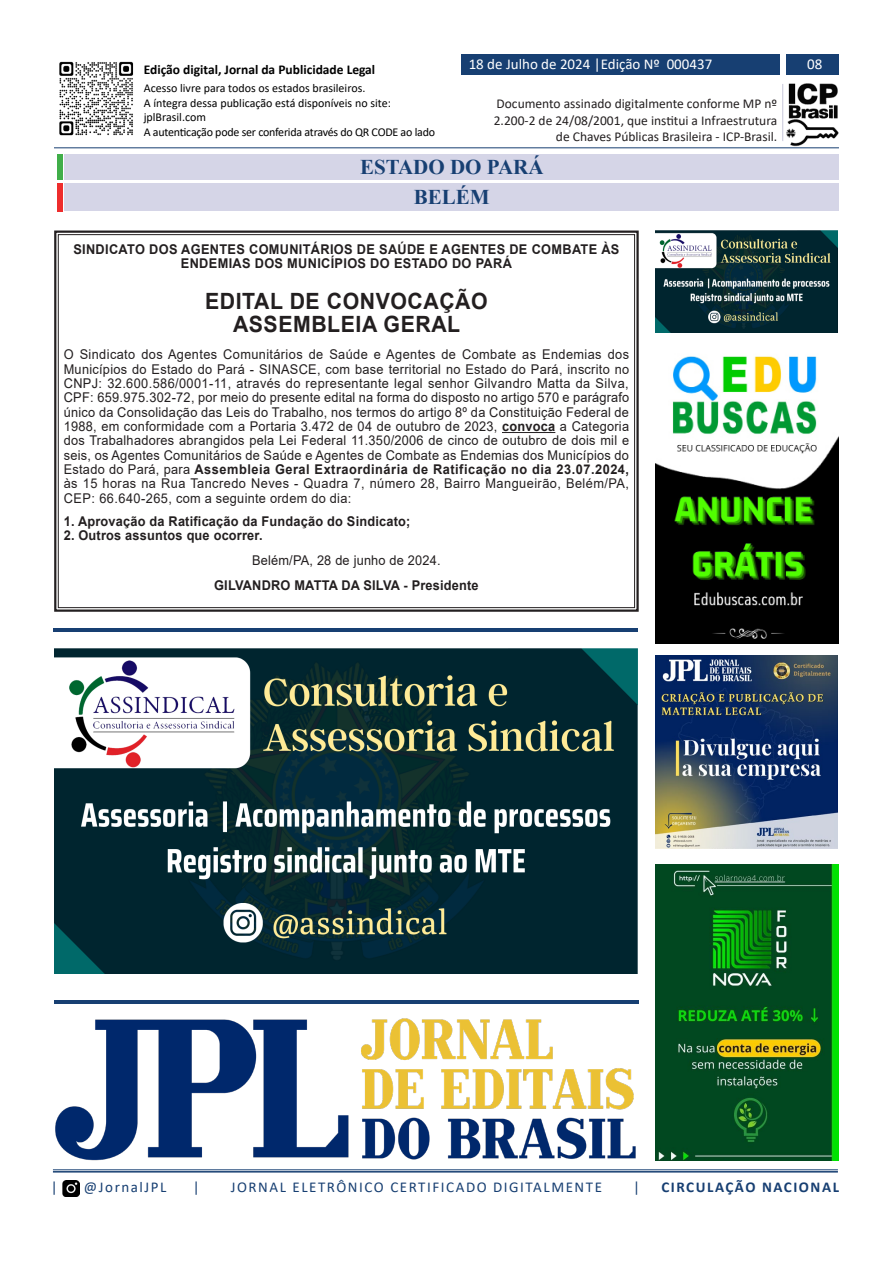
<style>
.page{position:relative;width:893px;height:1263px;background:#fff}
.page>*{position:absolute;margin:0;border:0;box-sizing:border-box;transform-origin:0 0}
.t1{font:700 22.35px/23.2px "Arial";letter-spacing:.025em;color:#231f20;text-align:center;scale:.95 1}
.t2{font:700 21px/30.5px "Times New Roman";color:#173f72;text-align:center}
.t3{font:15px "Calibri";letter-spacing:.105em;color:#173f72}
.t4{font:15px "Calibri";color:#fff}
.t5{font:700 15px "Calibri";letter-spacing:.105em;color:#173f72}
.t6{font:13.5px/14.4px "Arial";letter-spacing:.02em;color:#231f20;text-align:justify;scale:.95 1}
.t7{font:700 13.5px/14.4px "Arial";letter-spacing:.015em;color:#231f20;text-align:center;scale:.95 1}
.t8{font:13.5px/16.2px "Calibri";color:#231f20;text-align:right}
.t9{font:700 13.5px "Calibri";color:#000}
.t10{font:12px/14.4px "Calibri";color:#000}
.s1{font-weight:700}
</style>
<div class="page">
<img style="left:54px;top:649px;width:584px;height:324px">
<div style="left:54px;top:231px;width:585px;height:381px;border:2px solid #231f20"></div>
<hr style="left:502px;top:432px;width:53px;height:1px;background:#231f20">
<img style="left:59px;top:61px;width:75px;height:75px">
<img style="left:783px;top:83px;width:56px;height:64px">
<hr style="left:782px;top:84px;width:1px;height:57px;background:#c7c7d9">
<div style="left:786px;top:54px;width:53px;height:21px;background:#173f72"></div>
<div style="left:461px;top:54px;width:319px;height:21px;background:#173f72"></div>
<hr style="left:54px;top:147px;width:785px;height:1px;background:#173f72">
<hr style="left:53px;top:1169px;width:785px;height:1px;background:#173f72">
<hr style="left:53px;top:1171px;width:785px;height:1px;background:#173f72">
<div style="left:57px;top:154px;width:6px;height:26px;background:#40ae49"></div>
<div style="left:65px;top:154px;width:774px;height:26px;background:#d5d5e7"></div>
<img style="left:655px;top:864px;width:184px;height:296px">
<img style="left:655px;top:231px;width:183px;height:101px">
<img style="left:655px;top:656px;width:183px;height:192px">
<img style="left:656px;top:356px;width:183px;height:287px">
<hr style="left:54px;top:628px;width:584px;height:3px;background:#173f72">
<div style="left:65px;top:184px;width:774px;height:27px;background:#d5d5e7"></div>
<div style="left:57px;top:184px;width:6px;height:28px;background:#ee2d2d"></div>
<img style="left:52px;top:983px;width:660px;height:214px">
<p class="t9" style="left:144px;top:60px;width:233px">Edição digital, Jornal da Publicidade Legal</p>
<p class="t10" style="left:144px;top:81px;width:293px">Acesso livre para todos os estados brasileiros.<br>A íntegra dessa publicação está disponíveis no site: jplBrasil.com<br>A autenticação pode ser conferida através do QR CODE ao lado</p>
<p class="t4" style="left:469px;top:54px;width:245px">18 de Julho de 2024 |Edição Nº 000437</p>
<p class="t4" style="left:807px;top:54px;width:17px">08</p>
<p class="t8" style="left:494px;top:95px;width:285px">Documento assinado digitalmente conforme MP nº<br>2.200-2 de 24/08/2001, que institui a Infraestrutura de Chaves Públicas Brasileira - ICP-Brasil.</p>
<h2 class="t2" style="left:360px;top:151px;width:185px">ESTADO DO PARÁ<br>BELÉM</h2>
<p class="t7" style="left:73px;top:242px;width:576px">SINDICATO DOS AGENTES COMUNITÁRIOS DE SAÚDE E AGENTES DE COMBATE ÀS<br>ENDEMIAS DOS MUNICÍPIOS DO ESTADO DO PARÁ</p>
<h1 class="t1" style="left:205px;top:290px;width:299px">EDITAL DE CONVOCAÇÃO<br>ASSEMBLEIA GERAL</h1>
<p class="t6" style="left:64px;top:347px;width:597px">O Sindicato dos Agentes Comunitários de Saúde e Agentes de Combate as Endemias dos Municípios do Estado do Pará - SINASCE, com base territorial no Estado do Pará, inscrito no CNPJ: 32.600.586/0001-11, através do representante legal senhor Gilvandro Matta da Silva, CPF: 659.975.302-72, por meio do presente edital na forma do disposto no artigo 570 e parágrafo único da Consolidação das Leis do Trabalho, nos termos do artigo 8º da Constituição Federal de 1988, em conformidade com a Portaria 3.472 de 04 de outubro de 2023, <span class="s1">convoca</span> a Categoria dos Trabalhadores abrangidos pela Lei Federal 11.350/2006 de cinco de outubro de dois mil e seis, os Agentes Comunitários de Saúde e Agentes de Combate as Endemias dos Municípios do Estado do Pará, para <span class="s1">Assembleia Geral Extraordinária de Ratificação no dia 23.07.2024, </span>às 15 horas na Rua Tancredo Neves - Quadra 7, número 28, Bairro Mangueirão, Belém/PA, CEP: 66.640-265, com a seguinte ordem do dia:</p>
<p class="t7" style="left:64px;top:514px;width:366px">1. Aprovação da Ratificação da Fundação do Sindicato;</p>
<p class="t7" style="left:64px;top:529px;width:211px">2. Outros assuntos que ocorrer.</p>
<p class="t6" style="left:252px;top:553px;width:200px">Belém/PA, 28 de junho de 2024.</p>
<p class="t7" style="left:214px;top:578px;width:280px">GILVANDRO MATTA DA SILVA - Presidente</p>
<p class="t3" style="left:51px;top:1177px;width:8px">|</p>
<p class="t3" style="left:84px;top:1177px;width:84px">@JornalJPL</p>
<p class="t3" style="left:193px;top:1177px;width:8px">|</p>
<p class="t3" style="left:231px;top:1177px;width:373px">JORNAL ELETRÔNICO CERTIFICADO DIGITALMENTE</p>
<p class="t3" style="left:633px;top:1177px;width:8px">|</p>
<p class="t5" style="left:661px;top:1177px;width:179px">CIRCULAÇÃO NACIONAL</p>
</div>
